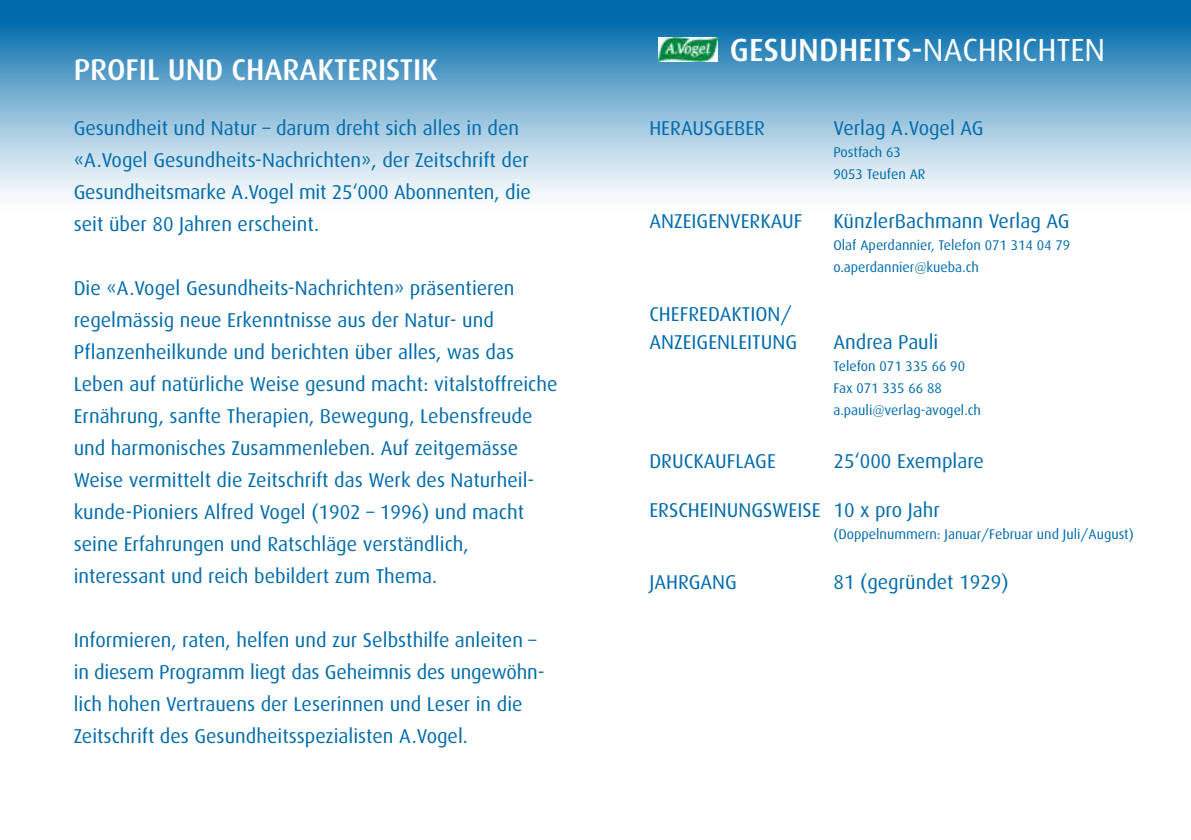
<style>
.page{position:relative;width:1191px;height:840px;background:#fff}
.page>*{position:absolute;margin:0;border:0;box-sizing:border-box;transform-origin:0 0}
.t1{font:500 32px "Dax";letter-spacing:.005em;color:#fff}
.t2{font:500 30px "Dax";color:#fff}
.t3{font:20px/32px "Dax";color:#006bac}
.t4{font:14px/22px "Dax";color:#006bac}
.s1{font-weight:400}
</style>
<div class="page">
<div style="left:0;top:0;width:1191px;height:219px;background:linear-gradient(to bottom,#0062a7,#fff)"></div>
<img style="left:658px;top:38px;width:60px;height:24px">
<h2 class="t2" style="left:74px;top:53px;width:366px">PROFIL UND CHARAKTERISTIK</h2>
<p class="t3" style="left:74px;top:112px;width:459px">Gesundheit und Natur – darum dreht sich alles in den «A.Vogel Gesundheits-Nachrichten», der Zeitschrift der Gesundheitsmarke A.Vogel mit 25‘000 Abonnenten, die seit über 80 Jahren erscheint.</p>
<p class="t3" style="left:74px;top:272px;width:485px">Die «A.Vogel Gesundheits-Nachrichten» präsentieren regelmässig neue Erkenntnisse aus der Natur- und Pflanzenheilkunde und berichten über alles, was das Leben auf natürliche Weise gesund macht: vitalstoffreiche Ernährung, sanfte Therapien, Bewegung, Lebensfreude und harmonisches Zusammenleben. Auf zeitgemässe Weise vermittelt die Zeitschrift das Werk des Naturheil&shy;kunde-Pioniers Alfred Vogel (1902 – 1996) und macht seine Erfahrungen und Ratschläge verständlich, interessant und reich bebildert zum Thema.</p>
<p class="t3" style="left:74px;top:624px;width:472px">Informieren, raten, helfen und zur Selbsthilfe anleiten – in diesem Programm liegt das Geheimnis des ungewöhn&shy;lich hohen Vertrauens der Leserinnen und Leser in die Zeitschrift des Gesundheitsspezialisten A.Vogel.</p>
<h1 class="t1" style="left:730px;top:32px;width:377px">GESUNDHEITS-<span class="s1">NACHRICHTEN</span></h1>
<p class="t3" style="left:649px;top:112px;width:117px">HERAUSGEBER</p>
<p class="t3" style="left:833px;top:112px;width:152px">Verlag A.Vogel AG</p>
<p class="t4" style="left:833px;top:141px;width:94px">Postfach 63<br>9053 Teufen AR</p>
<p class="t3" style="left:649px;top:205px;width:155px">ANZEIGENVERKAUF</p>
<p class="t3" style="left:833px;top:205px;width:238px">KünzlerBachmann Verlag AG</p>
<p class="t4" style="left:833px;top:234px;width:238px">Olaf Aperdannier, Telefon 071 314 04 79 o.aperdannier@kueba.ch</p>
<p class="t3" style="left:649px;top:300px;width:149px;line-height:28px">CHEFREDAKTION/<br>ANZEIGENLEITUNG</p>
<p class="t3" style="left:833px;top:326px;width:106px">Andrea Pauli</p>
<p class="t4" style="left:833px;top:355px;width:149px">Telefon 071 335 66 90<br>Fax 071 335 66 88 a.pauli@verlag-avogel.ch</p>
<p class="t3" style="left:649px;top:445px;width:128px">DRUCKAUFLAGE</p>
<p class="t3" style="left:833px;top:445px;width:152px">25‘000 Exemplare</p>
<p class="t3" style="left:649px;top:494px;width:292px">ERSCHEINUNGSWEISE 10 x pro Jahr</p>
<p class="t4" style="left:833px;top:523px;width:302px">(Doppelnummern: Januar/Februar und Juli/August)</p>
<p class="t3" style="left:649px;top:566px;width:89px">JAHRGANG</p>
<p class="t3" style="left:833px;top:566px;width:177px">81 (gegründet 1929)</p>
</div>
